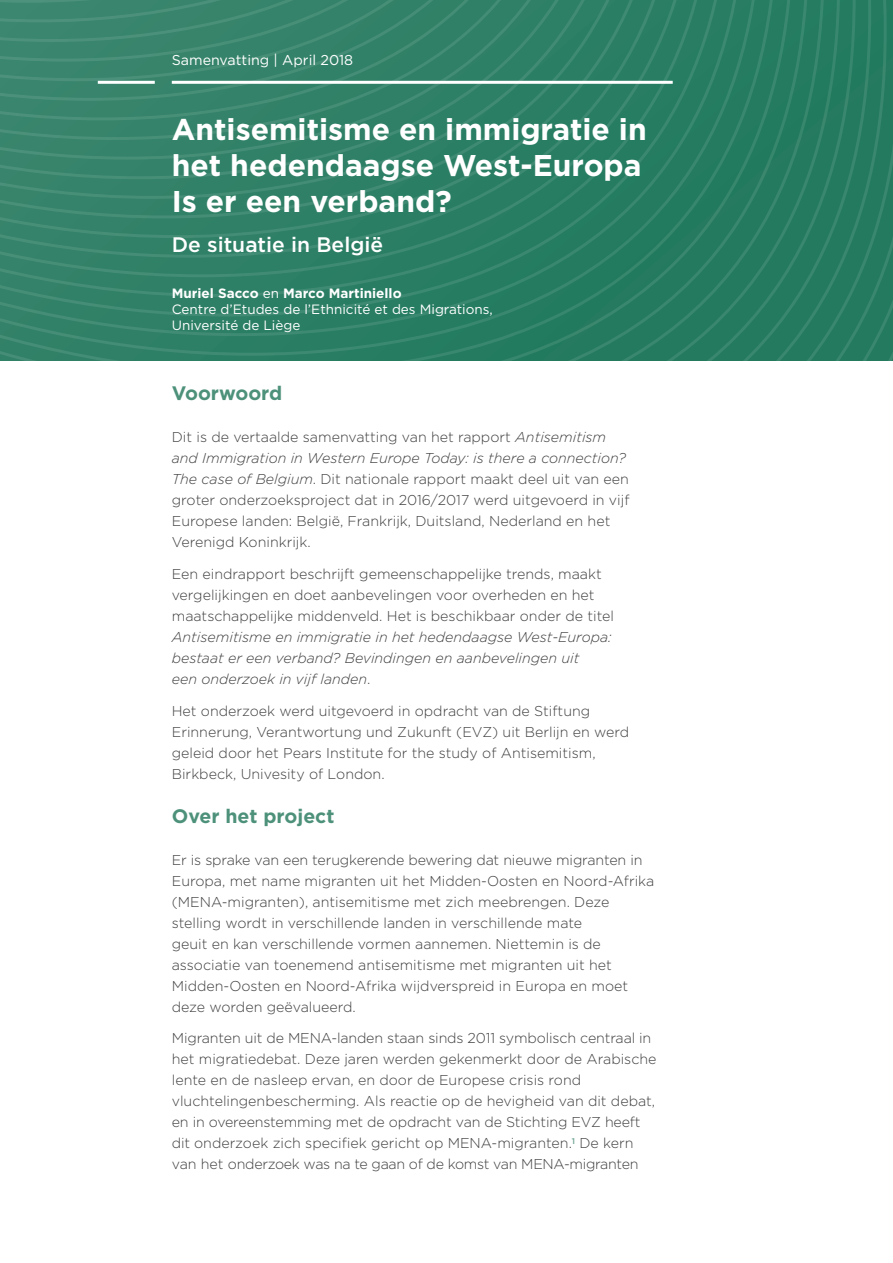
<style>
.page{position:relative;width:893px;height:1263px;background:#fff}
.page>*{position:absolute;margin:0;border:0;box-sizing:border-box;transform-origin:0 0}
.t1{font:900 42px "Gotham";color:#fff}
.t2{font:700 42px "Gotham";color:#fff}
.Header_2_-_Sub_hea{font:700 30px/36px "Gotham";color:#fff}
.Header_2{font:500 21px "Gotham";color:#fff}
.Header_2-2{font:700 19.5px "Gotham";color:#4d917a}
.t3{font:500 18px "Gotham";color:#fff}
.t4{font:500 15px "Gotham";color:#fff}
.Body{font:300 14.25px/21px "Gotham";color:#3e3e3f}
.Chapter_running_he{font:14.25px "Gotham";color:#fff}
.Authors{font:13.5px/16.2px "Gotham";color:#fff}
.Authors-2{font:700 13.5px "Gotham";color:#fff}
.s1{font-weight:400}
.s2{font-style:italic}
</style>
<div class="page">
<svg style="left:0;top:339px;width:893px;height:22px;background:#2a7d63"></svg>
<svg style="left:0;top:3px;width:893px;height:13px;background:#328269"></svg>
<svg style="left:0;top:16px;width:893px;height:13px;background:#328269"></svg>
<svg style="left:0;top:29px;width:893px;height:13px;background:#328269"></svg>
<svg style="left:0;top:42px;width:893px;height:14px;background:#318168"></svg>
<svg style="left:0;top:56px;width:893px;height:13px;background:#318168"></svg>
<svg style="left:0;top:69px;width:893px;height:13px;background:#3c8870"></svg>
<svg style="left:0;top:82px;width:893px;height:13px;background:#418b74"></svg>
<svg style="left:0;top:95px;width:893px;height:14px;background:#308167"></svg>
<svg style="left:0;top:109px;width:893px;height:13px;background:#2f8067"></svg>
<svg style="left:0;top:122px;width:893px;height:13px;background:#2e8066"></svg>
<svg style="left:0;top:135px;width:893px;height:13px;background:#2e8066"></svg>
<svg style="left:0;top:148px;width:893px;height:13px;background:#2e8066"></svg>
<svg style="left:0;top:161px;width:893px;height:14px;background:#2e7f66"></svg>
<svg style="left:0;top:175px;width:893px;height:13px;background:#2d7f66"></svg>
<svg style="left:0;top:188px;width:893px;height:13px;background:#2d7f66"></svg>
<svg style="left:0;top:201px;width:893px;height:13px;background:#2d7f65"></svg>
<svg style="left:0;top:214px;width:893px;height:14px;background:#2c7f65"></svg>
<svg style="left:0;top:228px;width:893px;height:13px;background:#2c7f65"></svg>
<svg style="left:0;top:241px;width:893px;height:13px;background:#2c7e64"></svg>
<svg style="left:0;top:254px;width:893px;height:13px;background:#2c7e64"></svg>
<svg style="left:0;top:267px;width:893px;height:13px;background:#2c7e64"></svg>
<svg style="left:0;top:280px;width:893px;height:14px;background:#2b7e64"></svg>
<svg style="left:0;top:294px;width:893px;height:45px;background:#2b7e64"></svg>
<p class="Chapter_running_he" style="left:172px;top:50px;width:183px">Samenvatting | April 2018</p>
<p class="Chapter_running_he" style="left:172px;top:50px;width:250px">Executive Summary | England 2018</p>
<p class="Header_2_-_Sub_hea" style="left:172px;top:111px;width:476px">Antisemitisme en immigratie in het hedendaagse West-Europa<br>Is er een verband?</p>
<p class="Header_2" style="left:172px;top:231px;width:213px">De situatie in België</p>
<p class="Authors-2" style="left:172px;top:284px;width:231px">Muriel Sacco <span class="s1">en</span> Marco Martiniello</p>
<p class="Authors" style="left:172px;top:301px;width:323px">Centre d’Etudes de l’Ethnicité et des Migrations,<br>Université de Liège</p>
<h1 class="t1" style="left:172px;top:114px;width:426px">Executive Summary</h1>
<h1 class="t2" style="left:172px;top:156px;width:404px">Sub title goes here</h1>
<p class="t3" style="left:172px;top:227px;width:131px">February 2018</p>
<p class="t4" style="left:172px;top:291px;width:266px">Chairman of the Board of Directors</p>
<p class="Header_2-2" style="left:172px;top:381px;width:112px">Voorwoord</p>
<p class="Body" style="left:172px;top:427px;width:459px">Dit is de vertaalde samenvatting van het rapport <span class="s2">Antisemitism and Immigration in Western Europe Today: is there a connection?<br>The case of Belgium</span>. Dit nationale rapport maakt deel uit van een groter onderzoeksproject dat in 2016/2017 werd uitgevoerd in vijf Europese landen: België, Frankrijk, Duitsland, Nederland en het Verenigd Koninkrijk.</p>
<p class="Body" style="left:172px;top:563px;width:444px">Een eindrapport beschrijft gemeenschappelijke trends, maakt vergelijkingen en doet aanbevelingen voor overheden en het maatschappelijke middenveld. Het is beschikbaar onder de titel <span class="s2">Antisemitisme en immigratie in het hedendaagse West-Europa: bestaat er een verband? Bevindingen en aanbevelingen uit<br>een onderzoek in vijf landen</span>.</p>
<p class="Body" style="left:172px;top:700px;width:459px">Het onderzoek werd uitgevoerd in opdracht van de Stiftung Erinnerung, Verantwortung und Zukunft (EVZ) uit Berlijn en werd geleid door het Pears Institute for the study of Antisemitism, Birkbeck, Univesity of London.</p>
<p class="Header_2-2" style="left:172px;top:803px;width:164px">Over het project</p>
<p class="Body" style="left:172px;top:849px;width:484px">Er is sprake van een terugkerende bewering dat nieuwe migranten in Europa, met name migranten uit het Midden-Oosten en Noord-Afrika (MENA-migranten), antisemitisme met zich meebrengen. Deze stelling wordt in verschillende landen in verschillende mate<br>geuit en kan verschillende vormen aannemen. Niettemin is de associatie van toenemend antisemitisme met migranten uit het Midden-Oosten en Noord-Afrika wijdverspreid in Europa en moet deze worden geëvalueerd.</p>
<p class="Body" style="left:172px;top:1028px;width:486px">Migranten uit de MENA-landen staan sinds 2011 symbolisch centraal in het migratiedebat. Deze jaren werden gekenmerkt door de Arabische lente en de nasleep ervan, en door de Europese crisis rond vluchtelingenbescherming. Als reactie op de hevigheid van dit debat, en in overeenstemming met de opdracht van de Stichting EVZ heeft dit onderzoek zich specifiek gericht op MENA-migranten.<sup>1</sup> De kern van het onderzoek was na te gaan of de komst van MENA-migranten</p>
</div>
